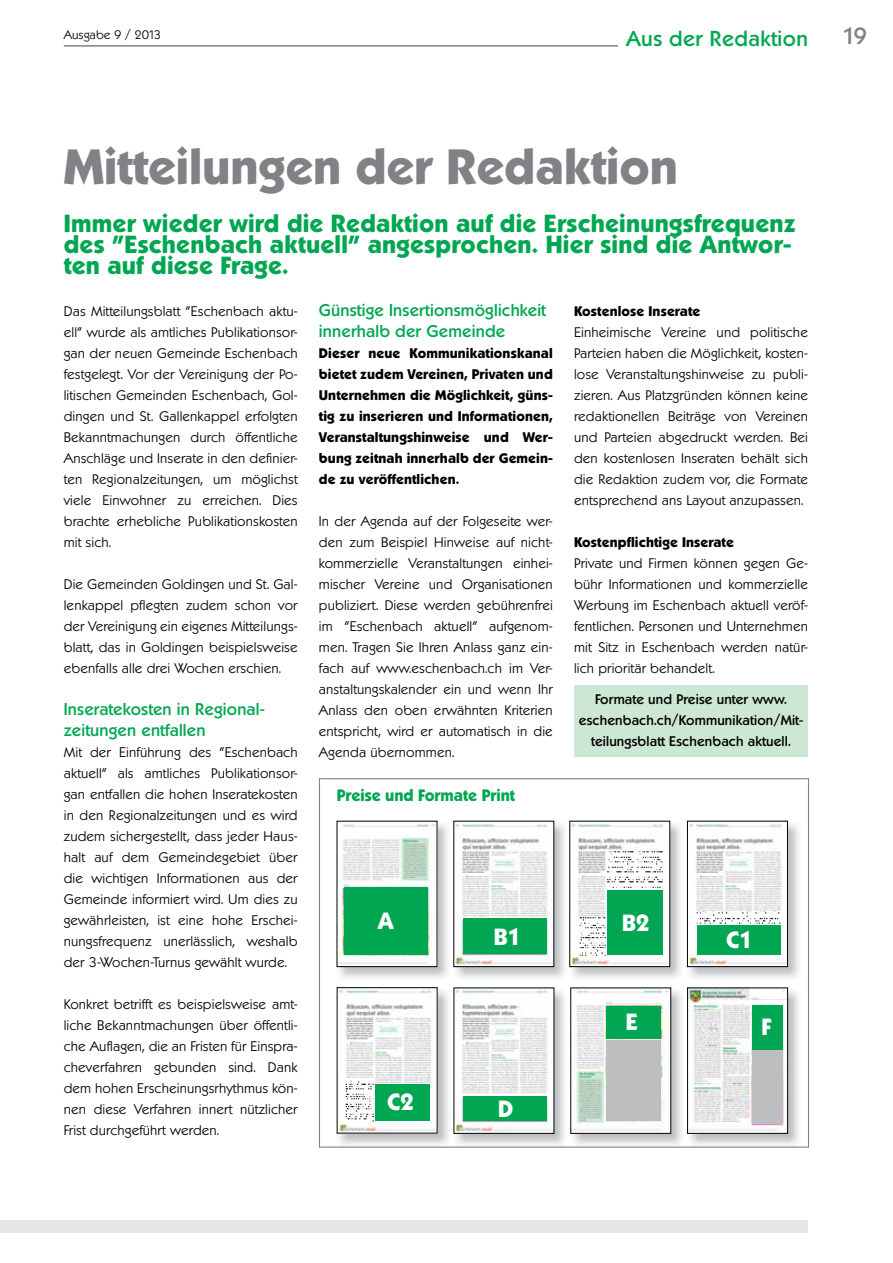
<style>
.page{position:relative;width:893px;height:1263px;background:#fff}
.page>*{position:absolute;margin:0;border:0;box-sizing:border-box;transform-origin:0 0}
.t1{font:700 48px "Koblenz TS";color:#808285}
.t2{font:700 24px/21px "Koblenz TS";letter-spacing:.01em;color:#00a651}
.t3{font:700 22.8px "Koblenz TS";color:#fff}
.t4{font:500 22.5px "Koblenz TS";color:#808285}
.t5{font:500 21px "Koblenz TS";letter-spacing:.02em;color:#00a651}
.t6{font:500 16.5px/21px "Koblenz TS";letter-spacing:.01em;color:#00a651}
.t7{font:700 16.05px "Koblenz TS";color:#00a651}
.t8{font:300 13.5px/21px "Koblenz TS";letter-spacing:.01em;color:#000;text-align:justify}
.t9{font:700 13.5px/21px "Koblenz TS";letter-spacing:.01em;color:#000;text-align:justify}
.t10{font:500 13.5px/21px "Koblenz TS";letter-spacing:.01em;color:#000;text-align:center}
.t11{font:300 12px "Koblenz TS";color:#000}
</style>
<div class="page">
<div style="left:0;top:1220px;width:808px;height:13px;background:#e6e7e8"></div>
<hr style="left:64px;top:45px;width:744px;height:2px;background:#808285">
<img style="left:336px;top:820px;width:112px;height:159px">
<img style="left:339px;top:823px;width:96px;height:142px">
<div style="left:344px;top:887px;width:84px;height:67px;background:#00a651"></div>
<img style="left:453px;top:820px;width:112px;height:159px">
<img style="left:456px;top:823px;width:96px;height:142px">
<div style="left:463px;top:918px;width:84px;height:36px;background:#00a651"></div>
<img style="left:453px;top:987px;width:229px;height:159px">
<img style="left:456px;top:990px;width:96px;height:141px">
<div style="left:463px;top:1096px;width:84px;height:25px;background:#00a651"></div>
<img style="left:573px;top:990px;width:96px;height:141px">
<div style="left:606px;top:1006px;width:55px;height:32px;background:#00a651"></div>
<div style="left:606px;top:1040px;width:55px;height:81px;background:#bcbec0"></div>
<img style="left:687px;top:987px;width:112px;height:159px">
<img style="left:689px;top:990px;width:97px;height:141px">
<div style="left:687px;top:988px;width:101px;height:145px;border:1px solid #000"></div>
<div style="left:752px;top:1050px;width:31px;height:74px;background:#bcbec0"></div>
<div style="left:752px;top:1005px;width:31px;height:44px;background:#00a651"></div>
<img style="left:569px;top:820px;width:112px;height:159px">
<img style="left:572px;top:823px;width:96px;height:142px">
<img style="left:572px;top:916px;width:35px;height:40px">
<img style="left:689px;top:823px;width:97px;height:142px">
<div style="left:687px;top:821px;width:101px;height:146px;border:1px solid #000"></div>
<div style="left:697px;top:925px;width:83px;height:29px;background:#00a651"></div>
<img style="left:690px;top:911px;width:96px;height:13px">
<img style="left:336px;top:987px;width:113px;height:159px">
<img style="left:339px;top:989px;width:96px;height:142px">
<div style="left:375px;top:1084px;width:55px;height:37px;background:#00a651"></div>
<img style="left:340px;top:1078px;width:34px;height:46px">
<div style="left:607px;top:890px;width:56px;height:64px;background:#00a651"></div>
<svg style="left:607px;top:878px;width:59px;height:12px"></svg>
<img style="left:607px;top:851px;width:28px;height:36px">
<svg style="left:635px;top:851px;width:29px;height:36px"></svg>
<div style="left:618px;top:31px;width:190px;height:42px;background:#fff"></div>
<div style="left:574px;top:686px;width:234px;height:71px;background:#cce7d3"></div>
<p class="t11" style="left:64px;top:28px;width:99px">Ausgabe 9 / 2013</p>
<h3 class="t4" style="left:842px;top:23px;width:27px">19</h3>
<h3 class="t5" style="left:626px;top:26px;width:183px">Aus der Redaktion</h3>
<h1 class="t1" style="left:64px;top:137px;width:616px">Mitteilungen der Redaktion</h1>
<h2 class="t2" style="left:64px;top:213px;width:733px">Immer wieder wird die Redaktion auf die Erscheinungsfrequenz des "Eschenbach aktuell" angesprochen. Hier sind die Antwor&shy;ten auf diese Frage.</h2>
<p class="t8" style="left:64px;top:301px;width:235px">Das Mitteilungsblatt "Eschenbach aktu&shy;ell" wurde als amtliches Publikationsor&shy;gan der neuen Gemeinde Eschenbach festgelegt. Vor der Vereinigung der Po&shy;litischen Gemeinden Eschenbach, Gol&shy;dingen und St. Gallenkappel erfolgten Bekanntmachungen durch öffentliche Anschläge und Inserate in den definier&shy;ten Regionalzeitungen, um möglichst viele Einwohner zu erreichen. Dies brachte erhebliche Publikationskosten mit sich.</p>
<p class="t8" style="left:64px;top:574px;width:235px">Die Gemeinden Goldingen und St. Gal&shy;lenkappel pflegten zudem schon vor der Vereinigung ein eigenes Mitteilungs&shy;blatt, das in Goldingen beispielsweise ebenfalls alle drei Wochen erschien.</p>
<p class="t6" style="left:64px;top:699px;width:203px">Inseratekosten in Regional&shy;zeitungen entfallen</p>
<p class="t8" style="left:64px;top:742px;width:235px">Mit der Einführung des "Eschenbach aktuell" als amtliches Publikationsor&shy;gan entfallen die hohen Inseratekosten in den Regionalzeitungen und es wird zudem sichergestellt, dass jeder Haus&shy;halt auf dem Gemeindegebiet über die wichtigen Informationen aus der Gemeinde informiert wird. Um dies zu gewährleisten, ist eine hohe Erschei&shy;nungsfrequenz unerlässlich, weshalb der 3-Wochen-Turnus gewählt wurde.</p>
<p class="t8" style="left:64px;top:994px;width:235px">Konkret betrifft es beispielsweise amt&shy;liche Bekanntmachungen über öffentli&shy;che Auflagen, die an Fristen für Einspra&shy;cheverfahren gebunden sind. Dank dem hohen Erscheinungsrhythmus kön&shy;nen diese Verfahren innert nützlicher Frist durchgeführt werden.</p>
<p class="t6" style="left:319px;top:300px;width:229px">Günstige Insertionsmöglichkeit innerhalb der Gemeinde</p>
<p class="t9" style="left:319px;top:343px;width:235px">Dieser neue Kommunikationskanal bietet zudem Vereinen, Privaten und Unternehmen die Möglichkeit, güns&shy;tig zu inserieren und Informationen, Veranstaltungshinweise und Wer&shy;bung zeitnah innerhalb der Gemein&shy;de zu veröffentlichen.</p>
<p class="t8" style="left:319px;top:511px;width:235px">In der Agenda auf der Folgeseite wer&shy;den zum Beispiel Hinweise auf nicht&shy;kommerzielle Veranstaltungen einhei&shy;mischer Vereine und Organisationen publiziert. Diese werden gebührenfrei im "Eschenbach aktuell" aufgenom&shy;men. Tragen Sie Ihren Anlass ganz ein&shy;fach auf www.eschenbach.ch im Ver&shy;anstaltungskalender ein und wenn Ihr Anlass den oben erwähnten Kriterien entspricht, wird er automatisch in die Agenda übernommen.</p>
<p class="t7" style="left:337px;top:786px;width:179px">Preise und Formate Print</p>
<h3 class="t3" style="left:378px;top:907px;width:17px">A</h3>
<h3 class="t3" style="left:387px;top:1088px;width:28px">C2</h3>
<h3 class="t3" style="left:494px;top:922px;width:29px">B1</h3>
<h3 class="t3" style="left:498px;top:1094px;width:17px">D</h3>
<p class="t9" style="left:574px;top:301px;width:128px">Kostenlose Inserate</p>
<p class="t8" style="left:574px;top:322px;width:235px">Einheimische Vereine und politische Parteien haben die Möglichkeit, kosten&shy;lose Veranstaltungshinweise zu publi&shy;zieren. Aus Platzgründen können keine redaktionellen Beiträge von Vereinen und Parteien abgedruckt werden. Bei den kostenlosen Inseraten behält sich die Redaktion zudem vor, die Formate entsprechend ans Layout anzupassen.</p>
<p class="t9" style="left:574px;top:532px;width:161px">Kostenpflichtige Inserate</p>
<p class="t8" style="left:574px;top:553px;width:235px">Private und Firmen können gegen Ge&shy;bühr Informationen und kommerzielle Werbung im Eschenbach aktuell veröf&shy;fentlichen. Personen und Unternehmen mit Sitz in Eschenbach werden natür&shy;lich prioritär behandelt.</p>
<p class="t10" style="left:579px;top:689px;width:226px">Formate und Preise unter www. eschenbach.ch/Kommunikation/Mit&shy;teilungsblatt Eschenbach aktuell.</p>
<h3 class="t3" style="left:622px;top:908px;width:29px">B2</h3>
<h3 class="t3" style="left:726px;top:925px;width:28px">C1</h3>
<h3 class="t3" style="left:626px;top:1008px;width:14px">E</h3>
<h3 class="t3" style="left:762px;top:1013px;width:12px">F</h3>
</div>
